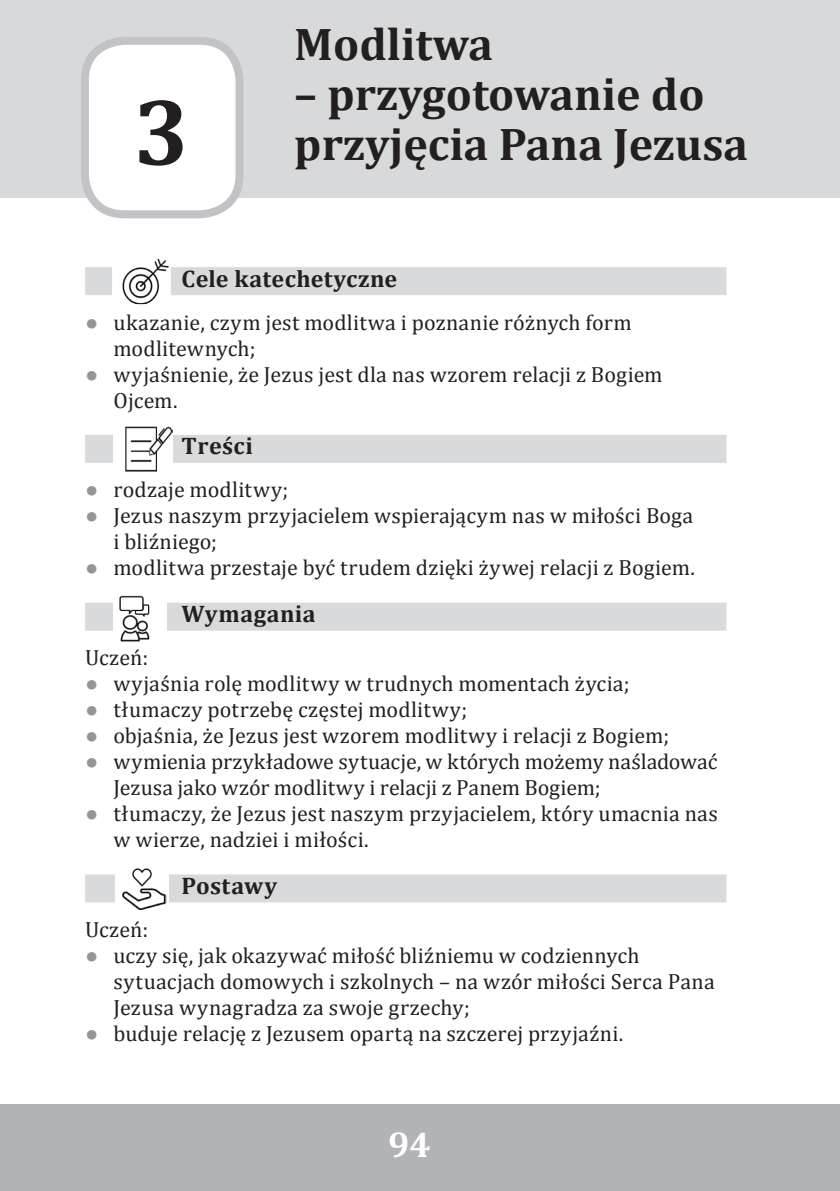
<style>
.page{position:relative;width:840px;height:1191px;background:#fff}
.page>*{position:absolute;margin:0;border:0;box-sizing:border-box;transform-origin:0 0}
.t1{font:700 96px "Cambria";color:#231f20}
.t2{font:700 46px/50px "Cambria";color:#231f20}
.t3{font:700 36px "Cambria";color:#fff}
.t4{font:700 24px "Cambria";letter-spacing:.02em;color:#231f20}
.t5{font:22px/26px "Cambria";letter-spacing:.005em;color:#231f20}
.s1{font-family:"Arial";color:#939598}
</style>
<div class="page">
<div style="left:0;top:1104px;width:839px;height:87px;background:#b2b3b7"></div>
<div style="left:85px;top:267px;width:641px;height:28px;background:#d9dadc"></div>
<div style="left:85px;top:435px;width:641px;height:28px;background:#d9dadc"></div>
<div style="left:85px;top:602px;width:641px;height:28px;background:#d9dadc"></div>
<div style="left:85px;top:874px;width:641px;height:28px;background:#d9dadc"></div>
<div style="left:0;top:0;width:839px;height:197px;background:#d8d9db"></div>
<div style="left:85px;top:41px;width:154px;height:173px;background:#fff;border-radius:40px"></div>
<div style="left:81px;top:37px;width:162px;height:181px;border:8px solid #c2c3c6;border-radius:40px"></div>
<div style="left:113px;top:258px;width:57px;height:47px;background:#fff"></div>
<img style="left:122px;top:260px;width:46px;height:43px">
<div style="left:112px;top:257px;width:59px;height:49px;border:2px solid #fff"></div>
<div style="left:113px;top:425px;width:60px;height:48px;background:#fff"></div>
<img style="left:125px;top:426px;width:48px;height:46px">
<div style="left:113px;top:595px;width:54px;height:48px;background:#fff"></div>
<img style="left:119px;top:595px;width:31px;height:47px">
<div style="left:115px;top:867px;width:54px;height:44px;background:#fff"></div>
<img style="left:122px;top:868px;width:44px;height:42px">
<p class="t1" style="left:133px;top:64px;width:58px">3</p>
<p class="t2" style="left:294px;top:18px;width:200px">Modlitwa</p>
<p class="t2" style="left:294px;top:68px;width:455px">– przygotowanie do przyjęcia Pana Jezusa</p>
<p class="t4" style="left:181px;top:261px;width:217px">Cele katechetyczne</p>
<p class="t5" style="left:113px;top:309px;width:519px;text-indent:-28px"><span class="s1">●</span> ukazanie, czym jest modlitwa i poznanie różnych form modlitewnych;</p>
<p class="t5" style="left:113px;top:361px;width:550px;text-indent:-28px"><span class="s1">●</span> wyjaśnienie, że Jezus jest dla nas wzorem relacji z Bogiem<br>Ojcem.</p>
<p class="t4" style="left:181px;top:429px;width:73px">Treści</p>
<p class="t5" style="left:85px;top:477px;width:205px"><span class="s1">●</span> rodzaje modlitwy;</p>
<p class="t5" style="left:113px;top:503px;width:581px;text-indent:-28px"><span class="s1">●</span> Jezus naszym przyjacielem wspierającym nas w miłości Boga i bliźniego;</p>
<p class="t5" style="left:85px;top:555px;width:611px"><span class="s1">●</span> modlitwa przestaje być trudem dzięki żywej relacji z Bogiem.</p>
<p class="t4" style="left:181px;top:597px;width:135px">Wymagania</p>
<p class="t5" style="left:85px;top:644px;width:65px">Uczeń:</p>
<p class="t5" style="left:85px;top:670px;width:545px"><span class="s1">●</span> wyjaśnia rolę modlitwy w trudnych momentach życia;</p>
<p class="t5" style="left:85px;top:696px;width:383px"><span class="s1">●</span> tłumaczy potrzebę częstej modlitwy;</p>
<p class="t5" style="left:85px;top:722px;width:585px"><span class="s1">●</span> objaśnia, że Jezus jest wzorem modlitwy i relacji z Bogiem;</p>
<p class="t5" style="left:113px;top:748px;width:605px;text-indent:-28px"><span class="s1">●</span> wymienia przykładowe sytuacje, w których możemy naśladować<br>Jezusa jako wzór modlitwy i relacji z Panem Bogiem;</p>
<p class="t5" style="left:113px;top:800px;width:605px;text-indent:-28px"><span class="s1">●</span> tłumaczy, że Jezus jest naszym przyjacielem, który umacnia nas w wierze, nadziei i miłości.</p>
<p class="t4" style="left:181px;top:868px;width:97px">Postawy</p>
<p class="t5" style="left:85px;top:916px;width:65px">Uczeń:</p>
<p class="t5" style="left:113px;top:942px;width:602px;text-indent:-28px"><span class="s1">●</span> uczy się, jak okazywać miłość bliźniemu w codziennych sytuacjach domowych i szkolnych – na wzór miłości Serca Pana<br>Jezusa wynagradza za swoje grzechy;</p>
<p class="t5" style="left:85px;top:1020px;width:539px"><span class="s1">●</span> buduje relację z Jezusem opartą na szczerej przyjaźni.</p>
<p class="t3" style="left:388px;top:1118px;width:44px">94</p>
</div>
